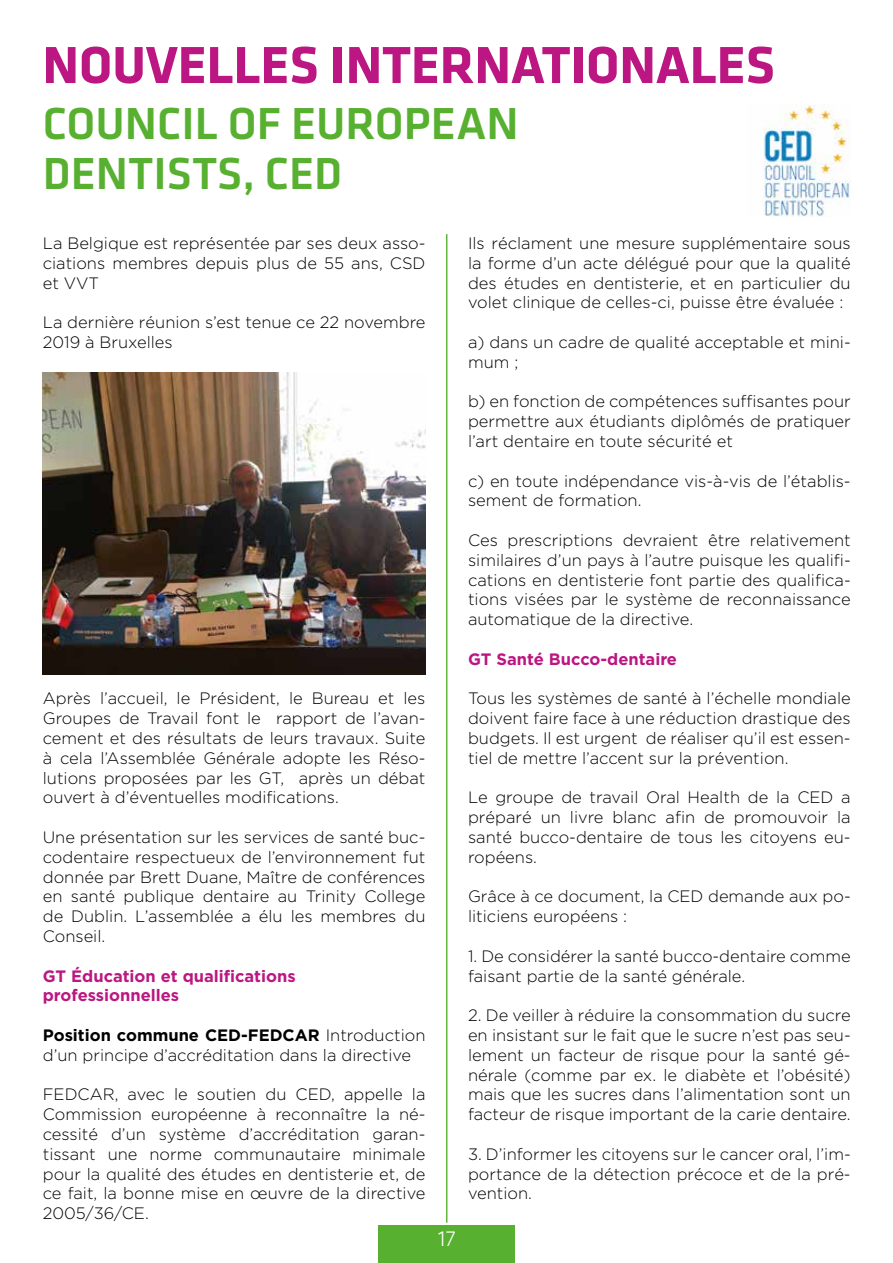
<style>
.page{position:relative;width:893px;height:1263px;background:#fff}
.page>*{position:absolute;margin:0;border:0;box-sizing:border-box;transform-origin:0 0}
.t1{font:700 54px "Klavika";color:#bb1681}
.t2{font:500 46.5px/49.5px "Klavika";color:#58b030}
.t3{font:300 22.5px "Klavika";color:#fff}
.t4{font:300 16.5px/19.8px "Gotham";color:#000;text-align:justify}
.t5{font:700 16.5px/19.8px "Gotham";color:#bb1681}
.s1{font-weight:700}
</style>
<div class="page">
<div style="left:378px;top:1225px;width:136px;height:38px;background:#58b030"></div>
<img style="left:763px;top:104px;width:87px;height:113px">
<hr style="left:446px;top:234px;width:1px;height:988px;background:#58b030">
<img style="left:43px;top:372px;width:382px;height:302px">
<h1 class="t1" style="left:43px;top:36px;width:734px">NOUVELLES INTERNATIONALES</h1>
<h2 class="t2" style="left:43px;top:100px;width:477px">COUNCIL OF EUROPEAN<br>DENTISTS, CED</h2>
<p class="t4" style="left:43px;top:233px;width:384px">La Belgique est représentée par ses deux asso&shy;ciations membres depuis plus de 55 ans, CSD et VVT</p>
<p class="t4" style="left:43px;top:312px;width:384px">La dernière réunion s’est tenue ce 22 novembre<br>2019 à Bruxelles</p>
<p class="t4" style="left:43px;top:688px;width:384px">Après l’accueil, le Président, le Bureau et les Groupes de Travail font le rapport de l’avan&shy;cement et des résultats de leurs travaux. Suite à cela l’Assemblée Générale adopte les Réso&shy;lutions proposées par les GT, après un débat ouvert à d’éventuelles modifications.</p>
<p class="t4" style="left:43px;top:827px;width:384px">Une présentation sur les services de santé buc&shy;codentaire respectueux de l’environnement fut donnée par Brett Duane, Maître de conférences en santé publique dentaire au Trinity College de Dublin. L’assemblée a élu les membres du Conseil.</p>
<p class="t5" style="left:43px;top:965px;width:254px">GT Éducation et qualifications professionnelles</p>
<p class="t4" style="left:43px;top:1025px;width:384px"><span class="s1">Position commune CED-FEDCAR</span> Introduction d’un principe d’accréditation dans la directive</p>
<p class="t4" style="left:43px;top:1084px;width:384px">FEDCAR, avec le soutien du CED, appelle la Commission européenne à reconnaître la né&shy;cessité d’un système d’accréditation garan&shy;tissant une norme communautaire minimale pour la qualité des études en dentisterie et, de ce fait, la bonne mise en œuvre de la directive 2005/36/CE.</p>
<h3 class="t3" style="left:438px;top:1226px;width:19px">17</h3>
<p class="t4" style="left:468px;top:233px;width:384px">Ils réclament une mesure supplémentaire sous la forme d’un acte délégué pour que la qualité des études en dentisterie, et en particulier du volet clinique de celles-ci, puisse être évaluée :</p>
<p class="t4" style="left:468px;top:332px;width:384px">a) dans un cadre de qualité acceptable et mini&shy;mum ;</p>
<p class="t4" style="left:468px;top:391px;width:384px">b) en fonction de compétences suffisantes pour permettre aux étudiants diplômés de pratiquer l’art dentaire en toute sécurité et</p>
<p class="t4" style="left:468px;top:471px;width:384px">c) en toute indépendance vis-à-vis de l’établis&shy;sement de formation.</p>
<p class="t4" style="left:468px;top:530px;width:384px">Ces prescriptions devraient être relativement similaires d’un pays à l’autre puisque les qualifi&shy;cations en dentisterie font partie des qualifica&shy;tions visées par le système de reconnaissance automatique de la directive.</p>
<p class="t5" style="left:468px;top:649px;width:211px">GT Santé Bucco-dentaire</p>
<p class="t4" style="left:468px;top:688px;width:384px">Tous les systèmes de santé à l’échelle mondiale doivent faire face à une réduction drastique des budgets. Il est urgent de réaliser qu’il est essen&shy;tiel de mettre l’accent sur la prévention.</p>
<p class="t4" style="left:468px;top:787px;width:384px">Le groupe de travail Oral Health de la CED a préparé un livre blanc afin de promouvoir la santé bucco-dentaire de tous les citoyens eu&shy;ropéens.</p>
<p class="t4" style="left:468px;top:886px;width:384px">Grâce à ce document, la CED demande aux po&shy;liticiens européens :</p>
<p class="t4" style="left:468px;top:946px;width:384px">1. De considérer la santé bucco-dentaire comme faisant partie de la santé générale.</p>
<p class="t4" style="left:468px;top:1005px;width:384px">2. De veiller à réduire la consommation du sucre en insistant sur le fait que le sucre n’est pas seu&shy;lement un facteur de risque pour la santé gé&shy;nérale (comme par ex. le diabète et l’obésité) mais que les sucres dans l’alimentation sont un facteur de risque important de la carie dentaire.</p>
<p class="t4" style="left:468px;top:1144px;width:384px">3. D’informer les citoyens sur le cancer oral, l’im&shy;portance de la détection précoce et de la pré&shy;vention.</p>
</div>
